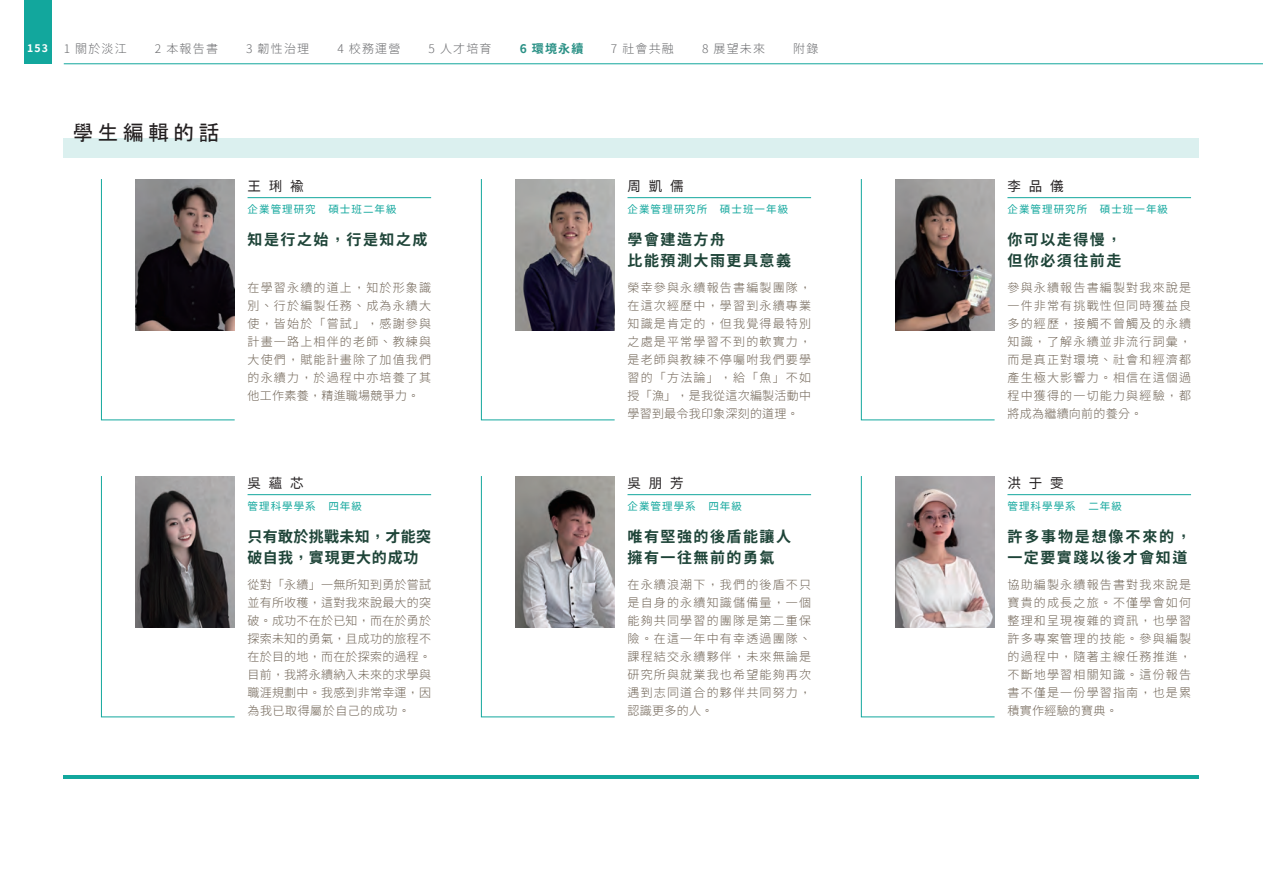
<style>
.page{position:relative;width:1263px;height:893px;background:#fff}
.page>*{position:absolute;margin:0;border:0;box-sizing:border-box;transform-origin:0 0}
.t1{font:21px "MS P Gothic";letter-spacing:.2em;color:#231f20}
.t2{font:700 15px/21px "Taipei Sans TC Beta";letter-spacing:.1em;color:#1e4438}
.t3{font:700 15px/21px "Taipei Sans TC Beta";letter-spacing:.025em;color:#1e4438}
.t4{font:13.5px "Taipei Sans TC Beta";letter-spacing:.58em;color:#231f20}
.t5{font:300 12px/18px "Taipei Sans TC Beta";letter-spacing:.1em;color:#716557;text-align:justify}
.t6{font:300 12px "Taipei Sans TC Beta";letter-spacing:.1em;color:#6c6d70}
.t7{font:700 12px "Taipei Sans TC Beta";color:#299085}
.t8{font:10.5px "Taipei Sans TC Beta";letter-spacing:.1em;color:#12a79d}
.t9{font:700 10.5px "Taipei Sans TC Beta";color:#fff}
</style>
<div class="page">
<svg style="left:481px;top:476px;width:134px;height:242px"></svg>
<svg style="left:101px;top:476px;width:134px;height:242px"></svg>
<svg style="left:860px;top:476px;width:135px;height:242px"></svg>
<svg style="left:481px;top:179px;width:134px;height:242px"></svg>
<svg style="left:101px;top:179px;width:134px;height:242px"></svg>
<svg style="left:860px;top:179px;width:135px;height:242px"></svg>
<hr style="left:64px;top:775px;width:1135px;height:3px;background:#12a79d">
<div style="left:64px;top:138px;width:1135px;height:20px;background:#dbf0ef"></div>
<div style="left:24px;top:0;width:27px;height:64px;background:#12a79d"></div>
<hr style="left:64px;top:63px;width:1199px;height:1px;background:#12a79d">
<img style="left:135px;top:179px;width:100px;height:151px">
<hr style="left:248px;top:197px;width:183px;height:1px;background:#12a79d">
<img style="left:515px;top:179px;width:100px;height:151px">
<hr style="left:627px;top:197px;width:184px;height:1px;background:#12a79d">
<img style="left:895px;top:179px;width:99px;height:151px">
<hr style="left:1007px;top:197px;width:184px;height:1px;background:#12a79d">
<img style="left:135px;top:476px;width:100px;height:151px">
<hr style="left:248px;top:494px;width:183px;height:1px;background:#12a79d">
<img style="left:515px;top:476px;width:100px;height:151px">
<hr style="left:627px;top:494px;width:184px;height:1px;background:#12a79d">
<img style="left:895px;top:476px;width:99px;height:151px">
<hr style="left:1007px;top:494px;width:184px;height:1px;background:#12a79d">
<p class="t9" style="left:27px;top:42px;width:22px">153</p>
<p class="t6" style="left:64px;top:42px;width:65px">1 關於淡江</p>
<p class="t6" style="left:155px;top:42px;width:65px">2 本報告書</p>
<p class="t6" style="left:246px;top:42px;width:65px">3 韌性治理</p>
<p class="t6" style="left:337px;top:42px;width:65px">4 校務運營</p>
<p class="t6" style="left:428px;top:42px;width:65px">5 人才培育</p>
<p class="t7" style="left:520px;top:42px;width:65px">6 環境永續</p>
<p class="t6" style="left:611px;top:42px;width:65px">7 社會共融</p>
<p class="t6" style="left:702px;top:42px;width:65px">8 展望未來</p>
<p class="t6" style="left:793px;top:42px;width:27px">附錄</p>
<h1 class="t1" style="left:72px;top:122px;width:148px">學生編輯的話</h1>
<p class="t4" style="left:248px;top:178px;width:58px">王琍褕</p>
<p class="t8" style="left:248px;top:203px;width:151px">企業管理研究　碩士班二年級</p>
<p class="t2" style="left:248px;top:229px;width:181px">知是行之始，行是知之成</p>
<p class="t5" style="left:248px;top:279px;width:185px">在學習永續的道上，知於形象識別、行於編製任務、成為永續大使，皆始於「嘗試」，感謝參與計畫一路上相伴的老師、教練與大使們，賦能計畫除了加值我們的永續力，於過程中亦培養了其他工作素養，精進職場競爭力。</p>
<p class="t4" style="left:248px;top:475px;width:58px">吳蘊芯</p>
<p class="t8" style="left:248px;top:500px;width:116px">管理科學學系　四年級</p>
<p class="t3" style="left:248px;top:526px;width:185px">只有敢於挑戰未知，才能突破自我，實現更大的成功</p>
<p class="t5" style="left:248px;top:576px;width:185px">從對「永續」一無所知到勇於嘗試並有所收穫，這對我來說最大的突破。成功不在於已知，而在於勇於探索未知的勇氣，且成功的旅程不在於目的地，而在於探索的過程。目前，我將永續納入未來的求學與職涯規劃中。我感到非常幸運，因為我已取得屬於自己的成功。</p>
<p class="t4" style="left:627px;top:178px;width:58px">周凱儒</p>
<p class="t8" style="left:627px;top:203px;width:162px">企業管理研究所　碩士班一年級</p>
<p class="t2" style="left:627px;top:229px;width:165px">學會建造方舟<br>比能預測大雨更具意義</p>
<p class="t5" style="left:627px;top:279px;width:185px">榮幸參與永續報告書編製團隊，在這次經歷中，學習到永續專業知識是肯定的，但我覺得最特別之處是平常學習不到的軟實力，是老師與教練不停囑咐我們要學習的「方法論」，給「魚」不如授「漁」，是我從這次編製活動中學習到最令我印象深刻的道理。</p>
<p class="t4" style="left:627px;top:475px;width:58px">吳朋芳</p>
<p class="t8" style="left:627px;top:500px;width:116px">企業管理學系　四年級</p>
<p class="t2" style="left:627px;top:526px;width:165px">唯有堅強的後盾能讓人擁有一往無前的勇氣</p>
<p class="t5" style="left:627px;top:576px;width:185px">在永續浪潮下，我們的後盾不只是自身的永續知識儲備量，一個能夠共同學習的團隊是第二重保險。在這一年中有幸透過團隊、課程結交永續夥伴，未來無論是研究所與就業我也希望能夠再次遇到志同道合的夥伴共同努力，認識更多的人。</p>
<p class="t4" style="left:1007px;top:178px;width:58px">李品儀</p>
<p class="t8" style="left:1007px;top:203px;width:162px">企業管理研究所　碩士班一年級</p>
<p class="t2" style="left:1007px;top:229px;width:115px">你可以走得慢，但你必須往前走</p>
<p class="t5" style="left:1007px;top:279px;width:185px">參與永續報告書編製對我來說是一件非常有挑戰性但同時獲益良多的經歷，接觸不曾觸及的永續知識，了解永續並非流行詞彙，而是真正對環境、社會和經濟都產生極大影響力。相信在這個過程中獲得的一切能力與經驗，都將成為繼續向前的養分。</p>
<p class="t4" style="left:1007px;top:475px;width:58px">洪于雯</p>
<p class="t8" style="left:1007px;top:500px;width:116px">管理科學學系　二年級</p>
<p class="t2" style="left:1007px;top:526px;width:185px">許多事物是想像不來的，一定要實踐以後才會知道</p>
<p class="t5" style="left:1007px;top:576px;width:185px">協助編製永續報告書對我來說是寶貴的成長之旅。不僅學會如何整理和呈現複雜的資訊，也學習許多專案管理的技能。參與編製的過程中，隨著主線任務推進，不斷地學習相關知識。這份報告書不僅是一份學習指南，也是累積實作經驗的寶典。</p>
</div>
